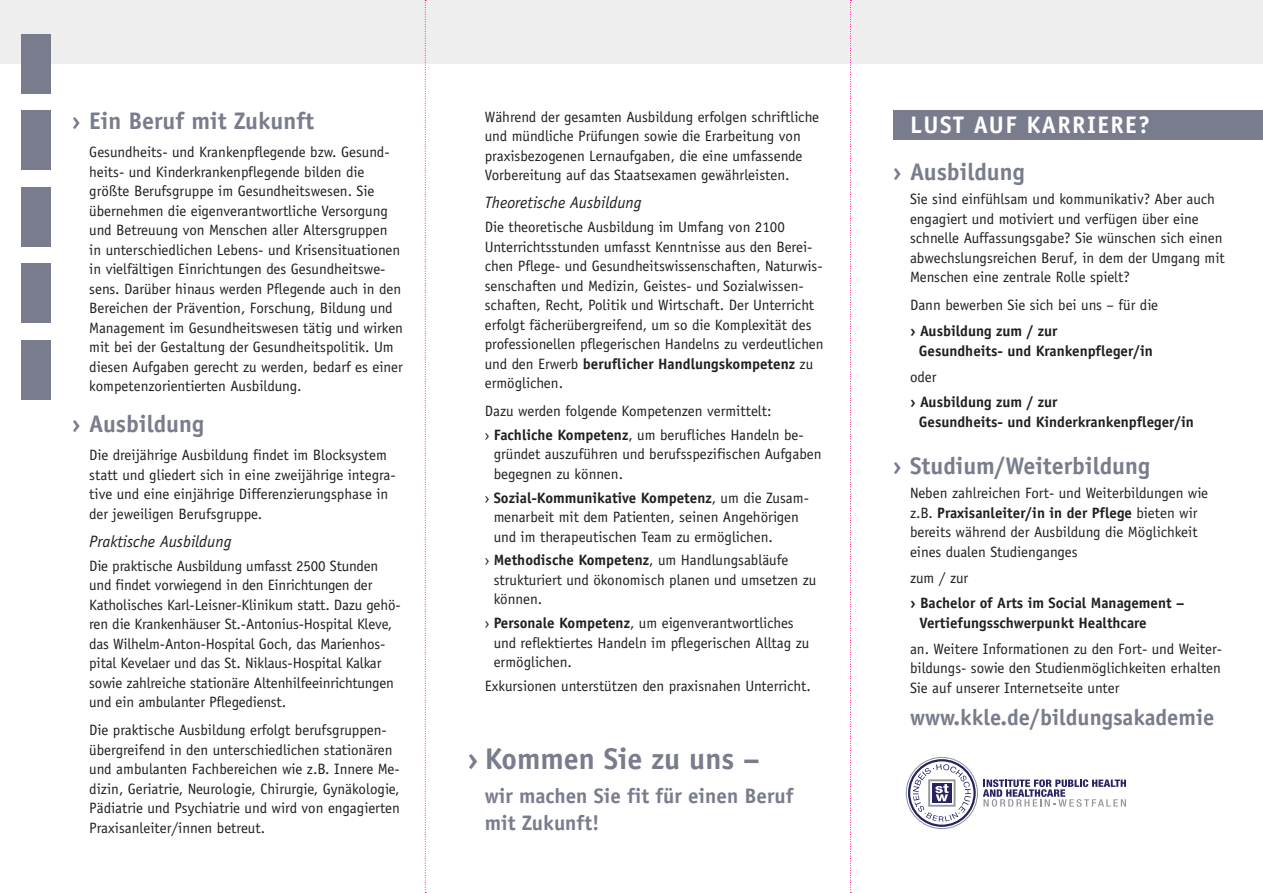
<style>
.page{position:relative;width:1263px;height:893px;background:#fff}
.page>*{position:absolute;margin:0;border:0;box-sizing:border-box;transform-origin:0 0}
.t1{font:700 30px "Officina Sans";color:#797c8c}
.t2{font:700 24px "Officina Sans";color:#797c8c}
.t3{font:700 24px "Officina Sans";letter-spacing:.06em;color:#fff}
.t4{font:700 22.5px "Officina Sans";color:#797c8c}
.t5{font:700 21px/27px "Officina Sans";color:#797c8c}
.t6{font:italic 16.5px "Officina Sans";color:#231f20}
.t7{font:15px/19.5px "Officina Sans";color:#231f20}
.t8{font:700 15px/19.5px "Officina Sans";color:#231f20}
.s1{font-family:"Officina Serif"}
.s2{font-weight:700}
</style>
<div class="page">
<div style="left:0;top:0;width:1263px;height:64px;background:#eeeeef"></div>
<div style="left:21px;top:34px;width:30px;height:60px;background:#797c8c"></div>
<div style="left:21px;top:111px;width:30px;height:59px;background:#797c8c"></div>
<div style="left:21px;top:187px;width:30px;height:60px;background:#797c8c"></div>
<div style="left:21px;top:264px;width:30px;height:59px;background:#797c8c"></div>
<div style="left:21px;top:340px;width:30px;height:60px;background:#797c8c"></div>
<svg style="left:906px;top:757px;width:71px;height:72px"></svg>
<div style="left:908px;top:759px;width:68px;height:68px;border:2px solid #26235f;border-radius:50%"></div>
<div style="left:906px;top:757px;width:72px;height:72px;border:1px solid #93979d;border-radius:50%"></div>
<svg style="left:913px;top:764px;width:58px;height:58px"></svg>
<svg style="left:983px;top:779px;width:143px;height:28px"></svg>
<div style="left:893px;top:111px;width:370px;height:29px;background:#797c8c"></div>
<svg style="left:850px;top:0;width:1px;height:893px"></svg>
<svg style="left:425px;top:0;width:1px;height:893px"></svg>
<p class="t2" style="left:72px;top:106px;width:243px"><span class="s1">›</span> Ein Beruf mit Zukunft</p>
<p class="t7" style="left:89px;top:143px;width:315px">Gesundheits- und Krankenpflegende bzw. Gesund&shy;heits- und Kinderkrankenpflegende bilden die größte Berufsgruppe im Gesundheitswesen. Sie übernehmen die eigenverantwortliche Versorgung und Betreuung von Menschen aller Altersgruppen in unterschiedlichen Lebens- und Krisensituationen in vielfältigen Einrichtungen des Gesundheitswe&shy;sens. Darüber hinaus werden Pflegende auch in den Bereichen der Prävention, Forschung, Bildung und Management im Gesundheitswesen tätig und wirken mit bei der Gestaltung der Gesundheitspolitik. Um diesen Aufgaben gerecht zu werden, bedarf es einer kompetenzorientierten Ausbildung.</p>
<p class="t2" style="left:72px;top:409px;width:133px"><span class="s1">›</span> Ausbildung</p>
<p class="t7" style="left:89px;top:445px;width:308px">Die dreijährige Ausbildung findet im Blocksystem statt und gliedert sich in eine zweijährige integra&shy;tive und eine einjährige Differenzierungsphase in der jeweiligen Berufsgruppe.</p>
<p class="t6" style="left:89px;top:532px;width:144px">Praktische Ausbildung</p>
<p class="t7" style="left:89px;top:556px;width:313px">Die praktische Ausbildung umfasst 2500 Stunden und findet vorwiegend in den Einrichtungen der Katholisches Karl-Leisner-Klinikum statt. Dazu gehö&shy;ren die Krankenhäuser St.-Antonius-Hospital Kleve, das Wilhelm-Anton-Hospital Goch, das Marienhos&shy;pital Kevelaer und das St. Niklaus-Hospital Kalkar sowie zahlreiche stationäre Altenhilfeeinrichtungen und ein ambulanter Pflegedienst.</p>
<p class="t7" style="left:89px;top:720px;width:312px">Die praktische Ausbildung erfolgt berufsgruppen&shy;übergreifend in den unterschiedlichen stationären und ambulanten Fachbereichen wie z.B. Innere Me&shy;dizin, Geriatrie, Neurologie, Chirurgie, Gynäkologie, Pädiatrie und Psychiatrie und wird von engagierten Praxisanleiter/innen betreut.</p>
<p class="t7" style="left:485px;top:107px;width:336px">Während der gesamten Ausbildung erfolgen schriftliche und mündliche Prüfungen sowie die Erarbeitung von praxisbezogenen Lernaufgaben, die eine umfassende Vorbereitung auf das Staatsexamen gewährleisten.</p>
<p class="t6" style="left:485px;top:193px;width:158px">Theoretische Ausbildung</p>
<p class="t7" style="left:485px;top:217px;width:340px">Die theoretische Ausbildung im Umfang von 2100<br>Unterrichtsstunden umfasst Kenntnisse aus den Berei&shy;chen Pflege- und Gesundheitswissenschaften, Naturwis&shy;senschaften und Medizin, Geistes- und Sozialwissen&shy;schaften, Recht, Politik und Wirtschaft. Der Unterricht erfolgt fächerübergreifend, um so die Komplexität des professionellen pflegerischen Handelns zu verdeutlichen und den Erwerb <span class="s2">beruflicher Handlungskompetenz</span> zu ermöglichen.</p>
<p class="t7" style="left:485px;top:401px;width:288px">Dazu werden folgende Kompetenzen vermittelt:</p>
<p class="t7" style="left:494px;top:425px;width:329px;text-indent:-9px">› <span class="s2">Fachliche Kompetenz</span>, um berufliches Handeln be&shy;gründet auszuführen und berufsspezifischen Aufgaben begegnen zu können.</p>
<p class="t7" style="left:494px;top:488px;width:317px;text-indent:-9px">› <span class="s2">Sozial-Kommunikative Kompetenz</span>, um die Zusam&shy;menarbeit mit dem Patienten, seinen Angehörigen und im therapeutischen Team zu ermöglichen.</p>
<p class="t7" style="left:494px;top:551px;width:324px;text-indent:-9px">› <span class="s2">Methodische Kompetenz</span>, um Handlungsabläufe strukturiert und ökonomisch planen und umsetzen zu können.</p>
<p class="t7" style="left:494px;top:613px;width:317px;text-indent:-9px">› <span class="s2">Personale Kompetenz</span>, um eigenverantwortliches und reflektiertes Handeln im pflegerischen Alltag zu ermöglichen.</p>
<p class="t7" style="left:485px;top:676px;width:327px">Exkursionen unterstützen den praxisnahen Unterricht.</p>
<p class="t1" style="left:468px;top:740px;width:294px"><span class="s1">›</span> Kommen Sie zu uns –</p>
<p class="t5" style="left:485px;top:782px;width:310px">wir machen Sie fit für einen Beruf mit Zukunft!</p>
<p class="t3" style="left:910px;top:110px;width:242px">LUST AUF KARRIERE?</p>
<p class="t2" style="left:893px;top:157px;width:133px"><span class="s1">›</span> Ausbildung</p>
<p class="t7" style="left:910px;top:189px;width:316px">Sie sind einfühlsam und kommunikativ? Aber auch engagiert und motiviert und verfügen über eine schnelle Auffassungsgabe? Sie wünschen sich einen abwechslungsreichen Beruf, in dem der Umgang mit Menschen eine zentrale Rolle spielt?</p>
<p class="t7" style="left:910px;top:295px;width:250px">Dann bewerben Sie sich bei uns – für die</p>
<p class="t8" style="left:919px;top:321px;width:235px;text-indent:-9px">› Ausbildung zum / zur<br>Gesundheits- und Krankenpfleger/in</p>
<p class="t7" style="left:910px;top:367px;width:28px">oder</p>
<p class="t8" style="left:919px;top:392px;width:277px;text-indent:-9px">› Ausbildung zum / zur<br>Gesundheits- und Kinderkrankenpfleger/in</p>
<p class="t2" style="left:893px;top:451px;width:259px"><span class="s1">›</span> Studium/Weiterbildung</p>
<p class="t7" style="left:910px;top:483px;width:300px">Neben zahlreichen Fort- und Weiterbildungen wie z.B. <span class="s2">Praxisanleiter/in in der Pflege</span> bieten wir bereits während der Ausbildung die Möglichkeit eines dualen Studienganges</p>
<p class="t7" style="left:910px;top:568px;width:60px">zum / zur</p>
<p class="t8" style="left:919px;top:593px;width:266px;text-indent:-9px">› Bachelor of Arts im Social Management –<br>Vertiefungsschwerpunkt Healthcare</p>
<p class="t7" style="left:910px;top:639px;width:312px;text-align:justify">an. Weitere Informationen zu den Fort- und Weiter&shy;bildungs- sowie den Studienmöglichkeiten erhalten Sie auf unserer Internetseite unter</p>
<p class="t4" style="left:910px;top:703px;width:306px">www.kkle.de/bildungsakademie</p>
</div>
